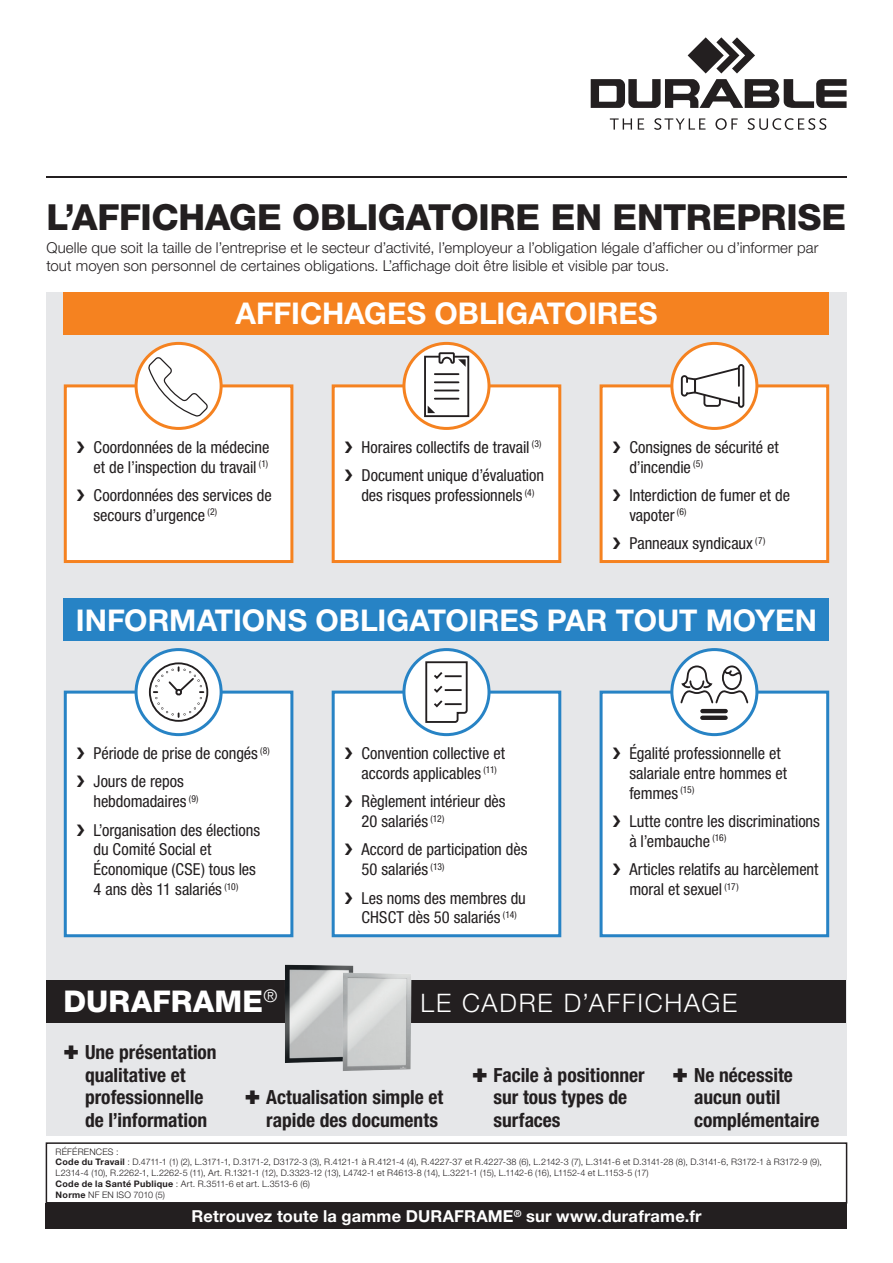
<style>
.page{position:relative;width:893px;height:1263px;background:#fff}
.page>*{position:absolute;margin:0;border:0;box-sizing:border-box;transform-origin:0 0}
.t1{font:800 36px "Helvetica Neue LT Pro";letter-spacing:-.005em;color:#231f20}
.t2{font:700 30px "Helvetica Neue LT Pro";color:#fff}
.t3{font:800 30px "Helvetica Neue LT Pro";letter-spacing:.005em;color:#fff}
.t4{font:300 25.5px "Helvetica Neue LT Pro";letter-spacing:.07em;color:#fff}
.t5{font:700 condensed 19.5px/22.5px "Helvetica Neue LT Pro";color:#231f20}
.t6{font:condensed 16.5px/19.8px "Helvetica Neue LT Pro";letter-spacing:-.005em;color:#231f20}
.t7{font:700 16.5px "Helvetica Neue LT Pro";letter-spacing:.01em;color:#fff}
.t8{font:300 15px/18px "Helvetica Neue LT Pro";letter-spacing:.005em;color:#231f20}
.t9{font:300 9px/10.8px "Helvetica Neue LT Pro";letter-spacing:-.01em;color:#231f20}
.s1{font-weight:700}
</style>
<div class="page">
<div style="left:46px;top:292px;width:801px;height:843px;background:#e6e7e9"></div>
<div style="left:64px;top:292px;width:765px;height:43px;background:#f58220"></div>
<div style="left:64px;top:598px;width:765px;height:43px;background:#2783c5"></div>
<div style="left:65px;top:386px;width:227px;height:175px;background:#fff"></div>
<div style="left:64px;top:384px;width:229px;height:179px;border:3px solid #f58220"></div>
<svg style="left:136px;top:343px;width:85px;height:85px;fill:#fff"></svg>
<svg style="left:147px;top:356px;width:62px;height:62px"></svg>
<div style="left:135px;top:342px;width:88px;height:88px;border:3px solid #f58220;border-radius:50%"></div>
<div style="left:65px;top:692px;width:227px;height:244px;background:#fff"></div>
<div style="left:64px;top:691px;width:229px;height:246px;border:3px solid #2783c5"></div>
<svg style="left:136px;top:649px;width:85px;height:86px"></svg>
<div style="left:149px;top:662px;width:59px;height:60px;border:2px solid #231f20;border-radius:50%"></div>
<svg style="left:154px;top:667px;width:50px;height:50px"></svg>
<div style="left:135px;top:648px;width:88px;height:88px;border:3px solid #2783c5;border-radius:50%"></div>
<div style="left:333px;top:386px;width:227px;height:175px;background:#fff"></div>
<div style="left:332px;top:384px;width:229px;height:179px;border:3px solid #f58220"></div>
<div style="left:404px;top:343px;width:85px;height:85px;background:#fff;border-radius:50%"></div>
<svg style="left:423px;top:351px;width:47px;height:67px"></svg>
<div style="left:402px;top:342px;width:88px;height:88px;border:3px solid #f58220;border-radius:50%"></div>
<div style="left:333px;top:692px;width:227px;height:244px;background:#fff"></div>
<div style="left:332px;top:691px;width:229px;height:246px;border:3px solid #2783c5"></div>
<div style="left:404px;top:649px;width:85px;height:86px;background:#fff;border-radius:50%"></div>
<svg style="left:425px;top:661px;width:43px;height:62px"></svg>
<div style="left:402px;top:648px;width:88px;height:88px;border:3px solid #2783c5;border-radius:50%"></div>
<div style="left:601px;top:386px;width:227px;height:175px;background:#fff"></div>
<div style="left:600px;top:384px;width:229px;height:179px;border:3px solid #f58220"></div>
<div style="left:672px;top:343px;width:85px;height:85px;background:#fff;border-radius:50%"></div>
<div style="left:738px;top:364px;width:6px;height:44px;border:2px solid #231f20;border-radius:2px"></div>
<div style="left:681px;top:375px;width:7px;height:22px;border:2px solid #231f20;border-radius:3px"></div>
<svg style="left:685px;top:366px;width:56px;height:42px"></svg>
<div style="left:670px;top:342px;width:88px;height:88px;border:3px solid #f58220;border-radius:50%"></div>
<div style="left:601px;top:692px;width:227px;height:244px;background:#fff"></div>
<div style="left:600px;top:691px;width:229px;height:246px;border:3px solid #2783c5"></div>
<svg style="left:672px;top:649px;width:85px;height:86px"></svg>
<svg style="left:679px;top:664px;width:70px;height:40px"></svg>
<hr style="left:702px;top:709px;width:24px;height:4px;background:#231f20">
<div style="left:702px;top:715px;width:24px;height:5px;background:#231f20"></div>
<div style="left:670px;top:648px;width:88px;height:88px;border:3px solid #2783c5;border-radius:50%"></div>
<div style="left:46px;top:1203px;width:801px;height:26px;background:#231f20"></div>
<hr style="left:46px;top:176px;width:801px;height:2px;background:#231f20">
<svg style="left:610px;top:118px;width:22px;height:12px"></svg>
<svg style="left:638px;top:118px;width:6px;height:12px"></svg>
<svg style="left:654px;top:118px;width:51px;height:12px"></svg>
<svg style="left:715px;top:118px;width:23px;height:12px"></svg>
<svg style="left:747px;top:118px;width:79px;height:12px"></svg>
<svg style="left:591px;top:79px;width:256px;height:29px"></svg>
<svg style="left:688px;top:37px;width:67px;height:36px"></svg>
<div style="left:46px;top:980px;width:800px;height:43px;background:#231f20"></div>
<div style="left:46px;top:1142px;width:801px;height:61px;border:2px solid #231f20"></div>
<img style="left:285px;top:965px;width:68px;height:98px">
<img style="left:343px;top:973px;width:68px;height:98px">
<h1 class="t1" style="left:46px;top:196px;width:801px">L’AFFICHAGE OBLIGATOIRE EN ENTREPRISE</h1>
<p class="t8" style="left:46px;top:239px;width:774px">Quelle que soit la taille de l’entreprise et le secteur d’activité, l’employeur a l’obligation légale d’afficher ou d’informer par tout moyen son personnel de certaines obligations. L’affichage doit être lisible et visible par tous.</p>
<h2 class="t2" style="left:235px;top:302px;width:424px">AFFICHAGES OBLIGATOIRES</h2>
<p class="t6" style="left:77px;top:437px;width:194px;text-align:right">❯ Coordonnées de la médecine et de l’inspection du travail <sup>(1)</sup></p>
<p class="t6" style="left:94px;top:485px;width:180px;text-indent:-17px">❯ Coordonnées des services de secours d’urgence <sup>(2)</sup></p>
<p class="t6" style="left:344px;top:433px;width:201px;line-height:28.3px">❯ Horaires collectifs de travail <sup>(3) </sup>❯ Document unique d’évaluation</p>
<p class="t6" style="left:361px;top:485px;width:174px">des risques professionnels <sup>(4)</sup></p>
<p class="t6" style="left:629px;top:437px;width:151px;text-indent:-17px">❯ Consignes de sécurité et d’incendie <sup>(5)</sup></p>
<p class="t6" style="left:629px;top:485px;width:162px;text-indent:-17px">❯ Interdiction de fumer et de vapoter <sup>(6)</sup></p>
<p class="t6" style="left:612px;top:533px;width:155px">❯ Panneaux syndicaux <sup>(7)</sup></p>
<h2 class="t2" style="left:76px;top:609px;width:743px">INFORMATIONS OBLIGATOIRES PAR TOUT MOYEN</h2>
<p class="t6" style="left:77px;top:739px;width:195px;line-height:28.3px">❯ Période de prise de congés <sup>(8) </sup>❯ Jours de repos</p>
<p class="t6" style="left:77px;top:787px;width:185px;line-height:28.3px;text-indent:17px">hebdomadaires <sup>(9)<br></sup>❯ L’organisation des élections</p>
<p class="t6" style="left:94px;top:839px;width:164px">du Comité Social et<br>Économique (CSE) tous les<br>4 ans dès 11 salariés <sup>(10)</sup></p>
<p class="t6" style="left:344px;top:743px;width:162px;text-align:center">❯ Convention collective et accords applicables <sup>(11)</sup></p>
<p class="t6" style="left:361px;top:791px;width:146px;text-indent:-17px">❯ Règlement intérieur dès<br>20 salariés <sup>(12)</sup></p>
<p class="t6" style="left:361px;top:839px;width:168px;text-indent:-17px">❯ Accord de participation dès<br>50 salariés <sup>(13)</sup></p>
<p class="t6" style="left:344px;top:887px;width:183px;text-align:center">❯ Les noms des membres du<br>CHSCT dès 50 salariés <sup>(14)</sup></p>
<p class="t6" style="left:629px;top:743px;width:159px;text-indent:-17px">❯ Égalité professionnelle et salariale entre hommes et femmes <sup>(15)</sup></p>
<p class="t6" style="left:629px;top:811px;width:192px;text-indent:-17px">❯ Lutte contre les discriminations à l’embauche <sup>(16)</sup></p>
<p class="t6" style="left:629px;top:859px;width:191px;text-indent:-17px">❯ Articles relatifs au harcèlement moral et sexuel <sup>(17)</sup></p>
<h2 class="t3" style="left:63px;top:984px;width:216px">DURAFRAME<sup>®</sup></h2>
<h3 class="t4" style="left:421px;top:989px;width:318px">LE CADRE D’AFFICHAGE</h3>
<p class="t5" style="left:64px;top:1042px;width:154px;text-align:center">✚ Une présentation qualitative et professionnelle<br>de l’information</p>
<p class="t5" style="left:245px;top:1087px;width:200px;text-align:right">✚ Actualisation simple et rapide des documents</p>
<p class="t5" style="left:494px;top:1065px;width:153px;text-indent:-21px">✚ Facile à positionner sur tous types de surfaces</p>
<p class="t5" style="left:694px;top:1065px;width:127px;text-indent:-21px">✚ Ne nécessite aucun outil complémentaire</p>
<p class="t9" style="left:56px;top:1146px;width:768px">RÉFÉRENCES :<br><span class="s1">Code du Travail</span> : D.4711-1 (1) (2), L.3171-1, D.3171-2, D3172-3 (3), R.4121-1 à R.4121-4 (4), R.4227-37 et R.4227-38 (6), L.2142-3 (7), L.3141-6 et D.3141-28 (8), D.3141-6, R3172-1 à R3172-9 (9), L2314-4 (10), R.2262-1, L.2262-5 (11), Art. R.1321-1 (12), D.3323-12 (13), L4742-1 et R4613-8 (14), L.3221-1 (15), L.1142-6 (16), L1152-4 et L.1153-5 (17)<br><span class="s1">Code de la Santé Publique</span> : Art. R.3511-6 et art. L.3513-6 (6)<br><span class="s1">Norme</span> NF EN ISO 7010 (5)</p>
<p class="t7" style="left:191px;top:1210px;width:511px">Retrouvez toute la gamme DURAFRAME<sup>®</sup> sur www.duraframe.fr</p>
</div>
